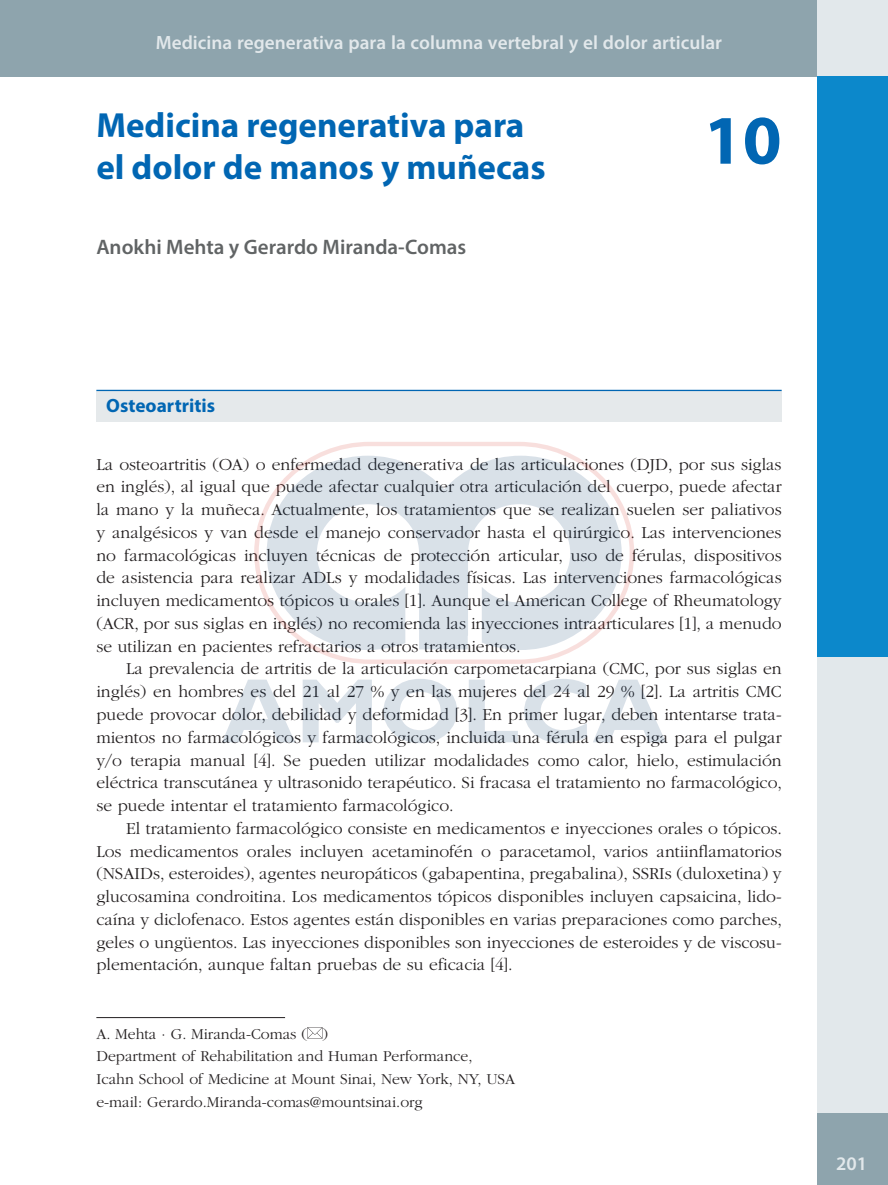
<style>
.page{position:relative;width:888px;height:1185px;background:#fff}
.page>*{position:absolute;margin:0;border:0;box-sizing:border-box;transform-origin:0 0}
.t1{font:700 70px "Myriad Pro";color:#0166b3}
.t2{font:700 35px/42px "Myriad Pro";color:#0166b3}
.t3{font:600 21px "Myriad Pro";color:#616465}
.t4{font:600 19.25px "Myriad Pro";color:#e2e8eb}
.t5{font:700 19.25px "Myriad Pro";color:#0166b3}
.t6{font:300 17.5px/22.8px "ITC Garamond Std";color:#231f20;text-align:justify}
.t7{font:300 15.75px/22.8px "ITC Garamond Std";color:#231f20}
</style>
<div class="page">
<div style="left:0;top:0;width:887px;height:76px;background:#8ea4ad"></div>
<div style="left:816px;top:0;width:71px;height:1185px;background:#e2e8eb"></div>
<div style="left:816px;top:1113px;width:71px;height:72px;background:#8ea4ad"></div>
<div style="left:816px;top:76px;width:71px;height:581px;background:#0c88cb"></div>
<div style="left:96px;top:391px;width:685px;height:30px;background:#e5e9eb"></div>
<hr style="left:96px;top:390px;width:685px;height:1px;background:#0166b3">
<hr style="left:96px;top:1017px;width:189px;height:1px;background:#231f20">
<svg style="left:307px;top:1027px;width:15px;height:11px"></svg>
<svg style="left:254px;top:442px;width:380px;height:222px"></svg>
<svg style="left:266px;top:456px;width:355px;height:194px;fill:#d9e1e8"></svg>
<svg style="left:222px;top:679px;width:73px;height:63px"></svg>
<svg style="left:302px;top:679px;width:70px;height:63px"></svg>
<svg style="left:383px;top:679px;width:74px;height:64px"></svg>
<svg style="left:469px;top:679px;width:48px;height:63px"></svg>
<svg style="left:524px;top:679px;width:62px;height:64px"></svg>
<svg style="left:593px;top:679px;width:72px;height:63px"></svg>
<p class="t4" style="left:156px;top:31px;width:567px">Medicina regenerativa para la columna vertebral y el dolor articular</p>
<h2 class="t2" style="left:96px;top:103px;width:450px">Medicina regenerativa para el dolor de manos y muñecas</h2>
<p class="t3" style="left:96px;top:234px;width:371px">Anokhi Mehta y Gerardo Miranda-Comas</p>
<h1 class="t1" style="left:703px;top:94px;width:79px">10</h1>
<p class="t5" style="left:106px;top:393px;width:110px">Osteoartritis</p>
<p class="t6" style="left:96px;top:453px;width:686px">La osteoartritis (OA) o enfermedad degenerativa de las articulaciones (DJD, por sus siglas en inglés), al igual que puede afectar cualquier otra articulación del cuerpo, puede afectar la mano y la muñeca. Actualmente, los tratamientos que se realizan suelen ser paliativos y analgésicos y van desde el manejo conservador hasta el quirúrgico. Las intervenciones no farmacológicas incluyen técnicas de protección articular, uso de férulas, dispositivos de asistencia para realizar ADLs y modalidades físicas. Las intervenciones farmacológicas incluyen medicamentos tópicos u orales [1]. Aunque el American College of Rheumatology (ACR, por sus siglas en inglés) no recomienda las inyecciones intraarticulares [1], a menudo se utilizan en pacientes refractarios a otros tratamientos.</p>
<p class="t6" style="left:96px;top:658px;width:686px;text-indent:30px">La prevalencia de artritis de la articulación carpometacarpiana (CMC, por sus siglas en inglés) en hombres es del 21 al 27 % y en las mujeres del 24 al 29 % [2]. La artritis CMC puede provocar dolor, debilidad y deformidad [3]. En primer lugar, deben intentarse trata&shy;mientos no farmacológicos y farmacológicos, incluida una férula en espiga para el pulgar y/o terapia manual [4]. Se pueden utilizar modalidades como calor, hielo, estimulación eléctrica transcutánea y ultrasonido terapéutico. Si fracasa el tratamiento no farmacológico, se puede intentar el tratamiento farmacológico.</p>
<p class="t6" style="left:96px;top:817px;width:687px;text-indent:30px">El tratamiento farmacológico consiste en medicamentos e inyecciones orales o tópicos.<br>Los medicamentos orales incluyen acetaminofén o paracetamol, varios antiinflamatorios (NSAIDs, esteroides), agentes neuropáticos (gabapentina, pregabalina), SSRIs (duloxetina) y glucosamina condroitina. Los medicamentos tópicos disponibles incluyen capsaicina, lido&shy;caína y diclofenaco. Estos agentes están disponibles en varias preparaciones como parches, geles o ungüentos. Las inyecciones disponibles son inyecciones de esteroides y de viscosu&shy;plementación, aunque faltan pruebas de su eficacia [4].</p>
<p class="t7" style="left:96px;top:1022px;width:420px">A. Mehta · G. Miranda-Comas ( )<br>Department of Rehabilitation and Human Performance,<br>Icahn School of Medicine at Mount Sinai, New York, NY, USA e-mail: Gerardo.Miranda-comas@mountsinai.org</p>
<p class="t4" style="left:835px;top:1151px;width:32px">201</p>
</div>
